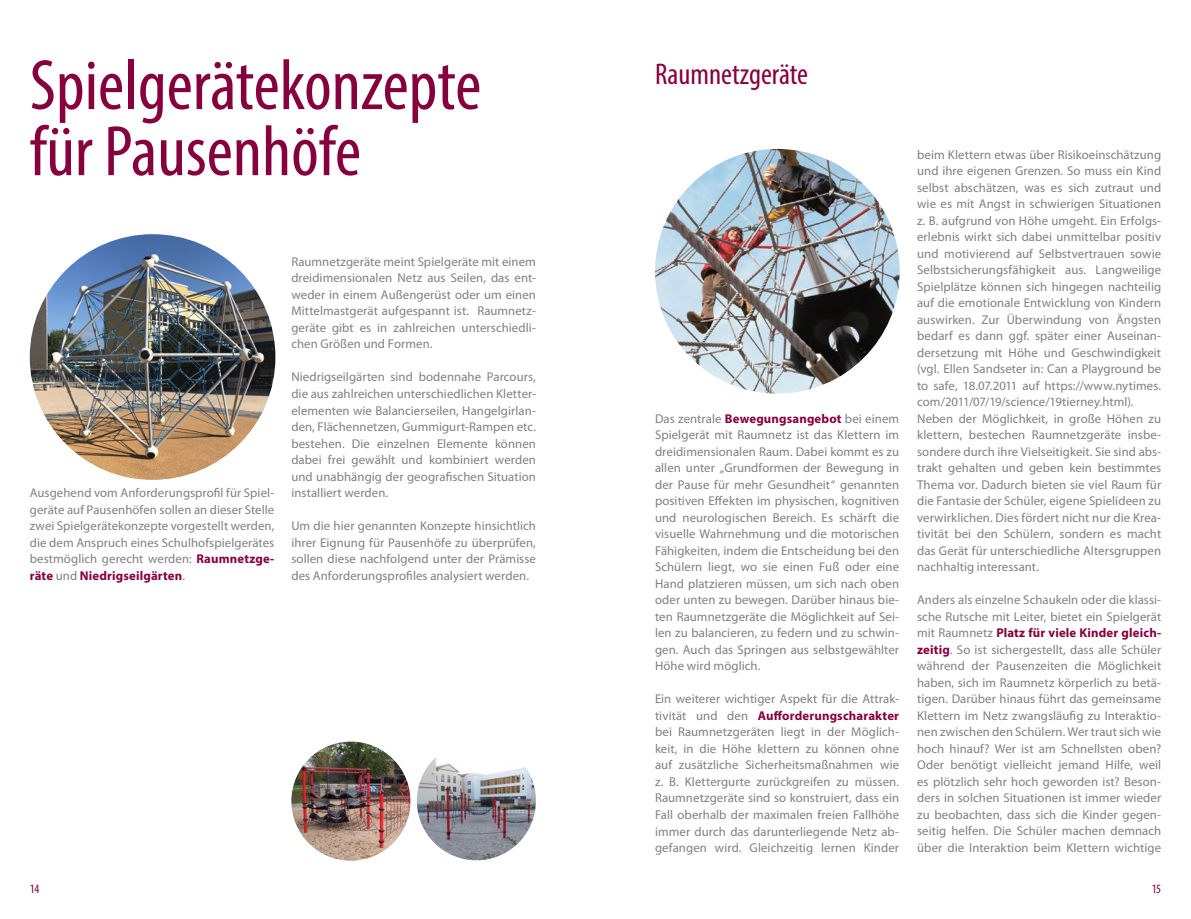
<style>
.page{position:relative;width:1191px;height:919px;background:#fff}
.page>*{position:absolute;margin:0;border:0;box-sizing:border-box;transform-origin:0 0}
.t1{font:condensed 72px/66px "Myriad Pro";color:#86003d}
.t2{font:condensed 30px "Myriad Pro";color:#86003d}
.t3{font:12.75px/16.5px "Myriad Pro";letter-spacing:.005em;color:#807f82;text-align:justify}
.t4{font:condensed 12.75px "Myriad Pro";color:#86003d}
.s1{font-weight:700;color:#86003d}
</style>
<div class="page">
<img style="left:417px;top:741px;width:119px;height:119px;border-radius:60px">
<img style="left:291px;top:741px;width:119px;height:119px;border-radius:60px">
<img style="left:30px;top:234px;width:245px;height:246px;border-radius:123px">
<img style="left:655px;top:149px;width:244px;height:244px;border-radius:122px">
<h1 class="t1" style="left:30px;top:51px;width:453px">Spielgerätekonzepte für Pausenhöfe</h1>
<p class="t3" style="left:30px;top:485px;width:246px">Ausgehend vom Anforderungsprofil für Spiel&shy;geräte auf Pausenhöfen sollen an dieser Stelle zwei Spielgerätekonzepte vorgestellt werden, die dem Anspruch eines Schulhofspielgerätes bestmöglich gerecht werden: <span class="s1">Raumnetzge&shy;räte</span> und <span class="s1">Niedrigseilgärten</span>.</p>
<p class="t3" style="left:291px;top:253px;width:246px">Raumnetzgeräte meint Spielgeräte mit einem dreidimensionalen Netz aus Seilen, das ent&shy;weder in einem Außengerüst oder um einen Mittelmastgerät aufgespannt ist. Raumnetz&shy;geräte gibt es in zahlreichen unterschiedli&shy;chen Größen und Formen.</p>
<p class="t3" style="left:291px;top:369px;width:246px">Niedrigseilgärten sind bodennahe Parcours, die aus zahlreichen unterschiedlichen Kletter&shy;elementen wie Balancierseilen, Hangelgirlan&shy;den, Flächennetzen, Gummigurt-Rampen etc. bestehen. Die einzelnen Elemente können dabei frei gewählt und kombiniert werden und unabhängig der geografischen Situation installiert werden.</p>
<p class="t3" style="left:291px;top:517px;width:246px">Um die hier genannten Konzepte hinsichtlich ihrer Eignung für Pausenhöfe zu überprüfen, sollen diese nachfolgend unter der Prämisse des Anforderungsprofiles analysiert werden.</p>
<h2 class="t2" style="left:655px;top:56px;width:155px">Raumnetzgeräte</h2>
<p class="t3" style="left:655px;top:410px;width:246px">Das zentrale <span class="s1">Bewegungsangebot</span> bei einem Spielgerät mit Raumnetz ist das Klettern im dreidimensionalen Raum. Dabei kommt es zu allen unter „Grundformen der Bewegung in der Pause für mehr Gesundheit“ genannten positiven Effekten im physischen, kognitiven und neurologischen Bereich. Es schärft die visuelle Wahrnehmung und die motorischen Fähigkeiten, indem die Entscheidung bei den Schülern liegt, wo sie einen Fuß oder eine Hand platzieren müssen, um sich nach oben oder unten zu bewegen. Darüber hinaus bie&shy;ten Raumnetzgeräte die Möglichkeit auf Sei&shy;len zu balancieren, zu federn und zu schwin&shy;gen. Auch das Springen aus selbstgewählter Höhe wird möglich.</p>
<p class="t3" style="left:655px;top:691px;width:246px">Ein weiterer wichtiger Aspekt für die Attrak&shy;tivität und den <span class="s1">Aufforderungscharakter </span>bei Raumnetzgeräten liegt in der Möglich&shy;keit, in die Höhe klettern zu können ohne auf zusätzliche Sicherheitsmaßnahmen wie z. B. Klettergurte zurückgreifen zu müssen.<br>Raumnetzgeräte sind so konstruiert, dass ein Fall oberhalb der maximalen freien Fallhöhe immer durch das darunterliegende Netz ab&shy;gefangen wird. Gleichzeitig lernen Kinder</p>
<p class="t3" style="left:917px;top:146px;width:246px;text-align:left">beim Klettern etwas über Risikoeinschätzung und ihre eigenen Grenzen. So muss ein Kind selbst abschätzen, was es sich zutraut und wie es mit Angst in schwierigen Situationen z. B. aufgrund von Höhe umgeht. Ein Erfolgs&shy;erlebnis wirkt sich dabei unmittelbar positiv und motivierend auf Selbstvertrauen sowie Selbstsicherungsfähigkeit aus. Langweilige Spielplätze können sich hingegen nachteilig auf die emotionale Entwicklung von Kindern auswirken. Zur Überwindung von Ängsten bedarf es dann ggf. später einer Auseinan&shy;dersetzung mit Höhe und Geschwindigkeit (vgl. Ellen Sandseter in: Can a Playground be to safe, 18.07.2011 auf https://www.nytimes. com/2011/07/19/science/19tierney.html).<br>Neben der Möglichkeit, in große Höhen zu klettern, bestechen Raumnetzgeräte insbe&shy;sondere durch ihre Vielseitigkeit. Sie sind abs&shy;trakt gehalten und geben kein bestimmtes Thema vor. Dadurch bieten sie viel Raum für die Fantasie der Schüler, eigene Spielideen zu verwirklichen. Dies fördert nicht nur die Krea&shy;tivität bei den Schülern, sondern es macht das Gerät für unterschiedliche Altersgruppen nachhaltig interessant.</p>
<p class="t3" style="left:917px;top:592px;width:246px">Anders als einzelne Schaukeln oder die klassi&shy;sche Rutsche mit Leiter, bietet ein Spielgerät mit Raumnetz <span class="s1">Platz für viele Kinder gleich&shy;zeitig</span>. So ist sichergestellt, dass alle Schüler während der Pausenzeiten die Möglichkeit haben, sich im Raumnetz körperlich zu betä&shy;tigen. Darüber hinaus führt das gemeinsame Klettern im Netz zwangsläufig zu Interaktio&shy;nen zwischen den Schülern. Wer traut sich wie hoch hinauf? Wer ist am Schnellsten oben?<br>Oder benötigt vielleicht jemand Hilfe, weil es plötzlich sehr hoch geworden ist? Beson&shy;ders in solchen Situationen ist immer wieder zu beobachten, dass sich die Kinder gegen&shy;seitig helfen. Die Schüler machen demnach über die Interaktion beim Klettern wichtige</p>
<p class="t4" style="left:30px;top:881px;width:11px">14</p>
<p class="t4" style="left:1151px;top:881px;width:11px">15</p>
</div>
